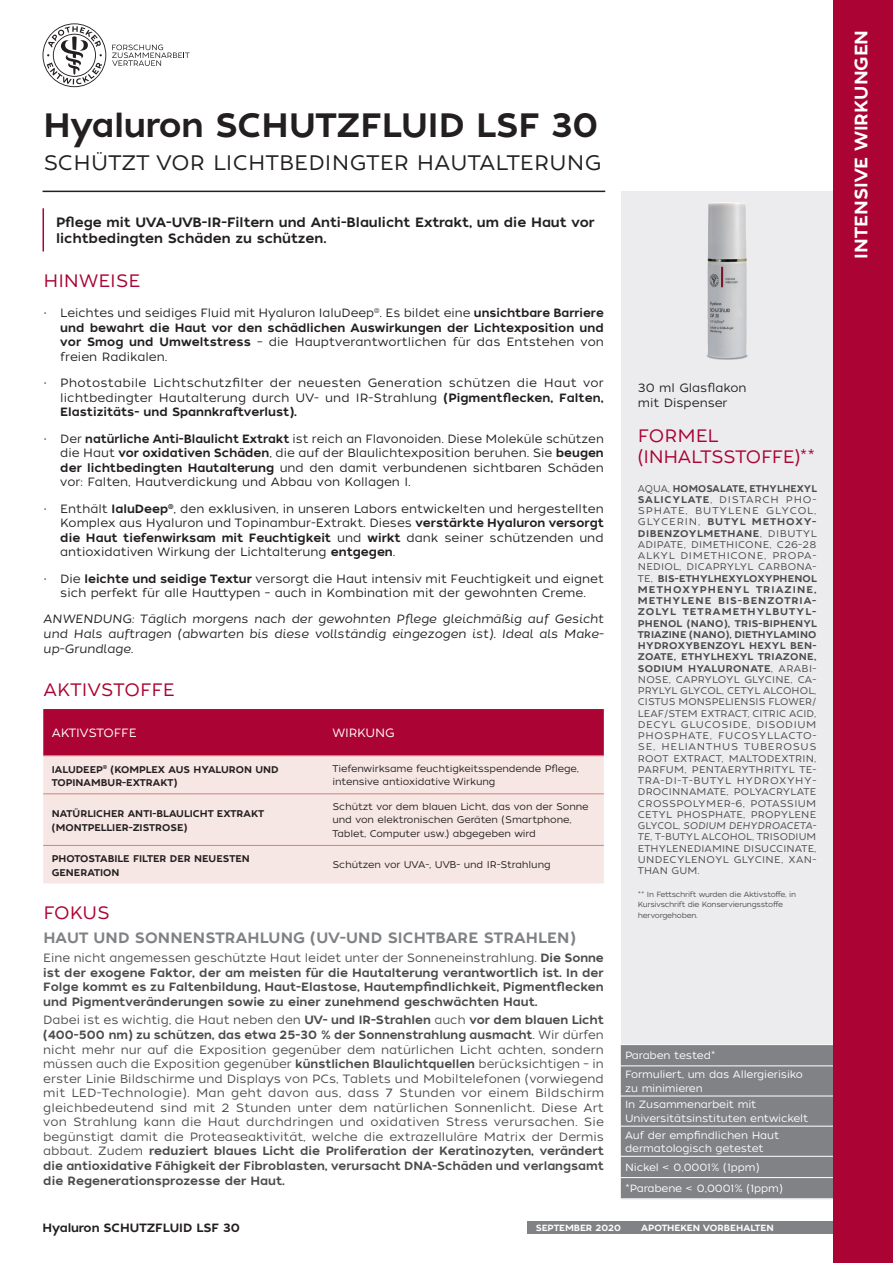
<style>
.page{position:relative;width:893px;height:1263px;background:#fff}
.page>*{position:absolute;margin:0;border:0;box-sizing:border-box;transform-origin:0 0}
.NOME_PRODOTTO{font:33.75px "Tide Sans 500 Dudette";letter-spacing:-.005em;color:#231f20}
.ATTIVO_PRODOTTO{font:21px "Tide Sans 300 Lil Kahuna";letter-spacing:.01em;color:#231f20}
.TITOLI{font:18px/21px "Tide Sans 300 Lil Kahuna";letter-spacing:-.005em;color:#ab0333}
.t1{font:18px "Tide Sans 500 Dudette";color:#fff}
.FOCUS_BOLD{font:15px "Tide Sans 500 Dudette";letter-spacing:.01em;color:#808285}
.DESCRIZIONE_PRIMARIA{font:13.5px/15.8px "Tide Sans 500 Dudette";color:#231f20}
.CONTENUTO_FLACONE{font:12px/14.5px "Tide Sans 300 Lil Kahuna";color:#231f20;text-align:justify}
.FOCUS{font:12px/14.5px "Tide Sans 300 Lil Kahuna";color:#4b4c4d;text-align:justify}
.FOCUS-2{font:12px/14.5px "Tide Sans 500 Dudette";color:#4b4c4d;text-align:justify}
.INDICAZIONI{font:italic 12px/14.5px "Tide Sans 300 Lil Kahuna";color:#231f20;text-align:justify}
.PIE_PAGINA{font:12px "Tide Sans 500 Dudette";letter-spacing:-.005em;color:#231f20}
.TAB_REGULAR_BIANCO{font:12px "Tide Sans 300 Lil Kahuna";letter-spacing:-.01em;color:#fff}
.TABELLA_PARABENI{font:10.5px/13.5px "Tide Sans 300 Lil Kahuna";letter-spacing:-.01em;color:#fff}
.INCI{font:9.75px/11.2px "Tide Sans 300 Lil Kahuna";letter-spacing:.01em;color:#4b4c4d;text-align:justify}
.TAB_REGULAR_NERO{font:9.75px/13.5px "Tide Sans 300 Lil Kahuna";letter-spacing:-.01em;color:#231f20}
.TAB_BOLD_NERO{font:9.75px/13.5px "Tide Sans 500 Dudette";color:#231f20}
.DATA{font:9px "Tide Sans 500 Dudette";color:#fff}
.INCI-2{font:7.5px/10.5px "Tide Sans 300 Lil Kahuna";letter-spacing:-.03em;color:#4b4c4d}
.s1{font-family:"Tide Sans 500 Dudette"}
.s2{font-family:"Tide Sans 300 Lil Kahuna"}
.s3{font-style:italic}
</style>
<div class="page">
<div style="left:621px;top:191px;width:212px;height:1008px;background:#ececee"></div>
<hr style="left:43px;top:191px;width:562px;height:1px;background:#231f20">
<div style="left:527px;top:1221px;width:306px;height:12px;background:#808285"></div>
<svg style="left:112px;top:45px;width:78px;height:21px"></svg>
<svg style="left:43px;top:23px;width:63px;height:64px"></svg>
<div style="left:43px;top:709px;width:561px;height:46px;background:#ab0333"></div>
<div style="left:43px;top:756px;width:561px;height:127px;background:#f7e7e4"></div>
<hr style="left:43px;top:208px;width:1px;height:43px;background:#ab0333">
<hr style="left:43px;top:755px;width:281px;height:1px;background:#d1817f">
<hr style="left:324px;top:755px;width:280px;height:1px;background:#d1817f">
<hr style="left:43px;top:793px;width:281px;height:1px;background:#d1817f">
<hr style="left:324px;top:793px;width:280px;height:1px;background:#d1817f">
<hr style="left:43px;top:845px;width:281px;height:1px;background:#d1817f">
<hr style="left:324px;top:845px;width:280px;height:1px;background:#d1817f">
<img style="left:706px;top:203px;width:42px;height:157px">
<div style="left:621px;top:1045px;width:212px;height:153px;background:#808285"></div>
<hr style="left:621px;top:1065px;width:212px;height:1px;background:#fff">
<hr style="left:621px;top:1096px;width:212px;height:1px;background:#fff">
<hr style="left:621px;top:1044px;width:212px;height:1px;background:#fff">
<hr style="left:621px;top:1126px;width:212px;height:1px;background:#fff">
<hr style="left:621px;top:1198px;width:212px;height:1px;background:#fff">
<hr style="left:621px;top:1156px;width:212px;height:1px;background:#fff">
<hr style="left:621px;top:1177px;width:212px;height:1px;background:#fff">
<div style="left:833px;top:0;width:60px;height:1263px;background:#ab0333"></div>
<p class="NOME_PRODOTTO" style="left:43px;top:103px;width:556px">Hyaluron SCHUTZFLUID LSF 30</p>
<p class="ATTIVO_PRODOTTO" style="left:43px;top:149px;width:559px">SCHÜTZT VOR LICHTBEDINGTER HAUTALTERUNG</p>
<p class="DESCRIZIONE_PRIMARIA" style="left:56px;top:215px;width:540px">Pflege mit UVA-UVB-IR-Filtern und Anti-Blaulicht Extrakt, um die Haut vor lichtbedingten Schäden zu schützen.</p>
<p class="TITOLI" style="left:43px;top:270px;width:98px">HINWEISE</p>
<p class="CONTENUTO_FLACONE" style="left:60px;top:306px;width:545px;text-indent:-17px">• Leichtes und seidiges Fluid mit Hyaluron IaluDeep<sup>®</sup>. Es bildet eine <span class="s1">unsichtbare Barriere und bewahrt die Haut vor den schädlichen Auswirkungen der Lichtexposition und vor Smog und Umweltstress</span> – die Hauptverantwortlichen für das Entstehen von freien Radikalen.</p>
<p class="CONTENUTO_FLACONE" style="left:60px;top:376px;width:545px;text-indent:-17px">• Photostabile Lichtschutzfilter der neuesten Generation schützen die Haut vor lichtbedingter Hautalterung durch UV- und IR-Strahlung <span class="s1">(Pigmentflecken, Falten, Elastizitäts- und Spannkraftverlust).</span></p>
<p class="CONTENUTO_FLACONE" style="left:60px;top:431px;width:545px;text-indent:-17px">• Der <span class="s1">natürliche Anti-Blaulicht Extrakt</span> ist reich an Flavonoiden. Diese Moleküle schützen die Haut <span class="s1">vor oxidativen Schäden</span>, die auf der Blaulichtexposition beruhen. Sie <span class="s1">beugen der lichtbedingten Hautalterung</span> und den damit verbundenen sichtbaren Schäden vor: Falten, Hautverdickung und Abbau von Kollagen I.</p>
<p class="CONTENUTO_FLACONE" style="left:60px;top:501px;width:545px;text-indent:-17px">• Enthält <span class="s1">IaluDeep</span><sup>®</sup>, den exklusiven, in unseren Labors entwickelten und hergestellten Komplex aus Hyaluron und Topinambur-Extrakt. Dieses <span class="s1">verstärkte Hyaluron versorgt die Haut tiefenwirksam mit Feuchtigkeit</span> und <span class="s1">wirkt</span> dank seiner schützenden und antioxidativen Wirkung der Lichtalterung <span class="s1">entgegen</span>.</p>
<p class="CONTENUTO_FLACONE" style="left:43px;top:571px;width:562px;text-align:center">• Die <span class="s1">leichte und seidige Textur</span> versorgt die Haut intensiv mit Feuchtigkeit und eignet sich perfekt für alle Hauttypen – auch in Kombination mit der gewohnten Creme.</p>
<p class="INDICAZIONI" style="left:43px;top:612px;width:562px">ANWENDUNG: Täglich morgens nach der gewohnten Pflege gleichmäßig auf Gesicht und Hals auftragen (abwarten bis diese vollständig eingezogen ist). Ideal als Make&shy;up-Grundlage.</p>
<p class="TITOLI" style="left:43px;top:680px;width:133px">AKTIVSTOFFE</p>
<p class="TAB_REGULAR_BIANCO" style="left:52px;top:725px;width:86px">AKTIVSTOFFE</p>
<p class="TAB_REGULAR_BIANCO" style="left:332px;top:725px;width:64px">WIRKUNG</p>
<p class="TAB_BOLD_NERO" style="left:52px;top:763px;width:228px">IALUDEEP<sup>®</sup> (KOMPLEX AUS HYALURON UND<br>TOPINAMBUR-EXTRAKT)</p>
<p class="TAB_REGULAR_NERO" style="left:332px;top:762px;width:248px">Tiefenwirksame feuchtigkeitsspendende Pflege, intensive antioxidative Wirkung</p>
<p class="TAB_BOLD_NERO" style="left:52px;top:807px;width:214px">NATÜRLICHER ANTI-BLAULICHT EXTRAKT (MONTPELLIER-ZISTROSE)</p>
<p class="TAB_REGULAR_NERO" style="left:332px;top:800px;width:258px">Schützt vor dem blauen Licht, das von der Sonne und von elektronischen Geräten (Smartphone,<br>Tablet, Computer usw.) abgegeben wird</p>
<p class="TAB_BOLD_NERO" style="left:52px;top:852px;width:199px">PHOTOSTABILE FILTER DER NEUESTEN<br>GENERATION</p>
<p class="TAB_REGULAR_NERO" style="left:332px;top:858px;width:220px">Schützen vor UVA-, UVB- und IR-Strahlung</p>
<p class="TITOLI" style="left:43px;top:902px;width:68px">FOKUS</p>
<p class="FOCUS_BOLD" style="left:43px;top:928px;width:534px">HAUT UND SONNENSTRAHLUNG (UV-UND SICHTBARE STRAHLEN)</p>
<p class="FOCUS-2" style="left:43px;top:951px;width:562px"><span class="s2">Eine nicht angemessen geschützte Haut leidet unter der Sonneneinstrahlung.</span> Die Sonne ist der exogene Faktor, der am meisten für die Hautalterung verantwortlich ist. In der Folge kommt es zu Faltenbildung, Haut-Elastose, Hautempfindlichkeit, Pigmentflecken und Pigmentveränderungen sowie zu einer zunehmend geschwächten Haut.</p>
<p class="FOCUS" style="left:43px;top:1013px;width:562px">Dabei ist es wichtig, die Haut neben den <span class="s1">UV- und IR-Strahlen</span> auch <span class="s1">vor dem blauen Licht (400-500 nm) zu schützen, das etwa 25-30 % der Sonnenstrahlung ausmacht</span>. Wir dürfen nicht mehr nur auf die Exposition gegenüber dem natürlichen Licht achten, sondern müssen auch die Exposition gegenüber <span class="s1">künstlichen Blaulichtquellen</span> berücksichtigen – in erster Linie Bildschirme und Displays von PCs, Tablets und Mobiltelefonen (vorwiegend mit LED-Technologie). Man geht davon aus, dass 7 Stunden vor einem Bildschirm gleichbedeutend sind mit 2 Stunden unter dem natürlichen Sonnenlicht. Diese Art von Strahlung kann die Haut durchdringen und oxidativen Stress verursachen. Sie begünstigt damit die Proteaseaktivität, welche die extrazelluläre Matrix der Dermis abbaut. Zudem <span class="s1">reduziert blaues Licht die Proliferation der Keratinozyten, verändert die antioxidative Fähigkeit der Fibroblasten, verursacht DNA-Schäden und verlangsamt die Regenerationsprozesse der Haut.</span></p>
<p class="CONTENUTO_FLACONE" style="left:638px;top:381px;width:110px">30 ml Glasflakon mit Dispenser</p>
<p class="TITOLI" style="left:638px;top:425px;width:179px">FORMEL (INHALTSSTOFFE)**</p>
<p class="INCI" style="left:638px;top:483px;width:181px">AQUA, <span class="s1">HOMOSALATE, ETHYLHEXYL SALICYLATE</span>, DISTARCH PHO-SPHATE, BUTYLENE GLYCOL, GLYCERIN, <span class="s1">BUTYL METHOXY-DIBENZOYLMETHANE</span>, DIBUTYL ADIPATE, DIMETHICONE, C26-28<br>ALKYL DIMETHICONE, PROPA-NEDIOL, DICAPRYLYL CARBONA-TE, <span class="s1">BIS-ETHYLHEXYLOXYPHENOL METHOXYPHENYL TRIAZINE, METHYLENE BIS-BENZOTRIA-ZOLYL TETRAMETHYLBUTYL-PHENOL (NANO), TRIS-BIPHENYL TRIAZINE (NANO), DIETHYLAMINO HYDROXYBENZOYL HEXYL BEN-ZOATE, ETHYLHEXYL TRIAZONE, SODIUM HYALURONATE</span>, ARABI-NOSE, CAPRYLOYL GLYCINE, CA-PRYLYL GLYCOL, CETYL ALCOHOL, CISTUS MONSPELIENSIS FLOWER/ LEAF/STEM EXTRACT, CITRIC ACID, DECYL GLUCOSIDE, DISODIUM PHOSPHATE, FUCOSYLLACTO-SE, HELIANTHUS TUBEROSUS ROOT EXTRACT, MALTODEXTRIN, PARFUM, PENTAERYTHRITYL TE-TRA-DI-T-BUTYL HYDROXYHY-DROCINNAMATE, POLYACRYLATE CROSSPOLYMER-6, POTASSIUM CETYL PHOSPHATE, PROPYLENE GLYCOL, <span class="s3">SODIUM DEHYDROACETA-TE</span>, T-BUTYL ALCOHOL, TRISODIUM ETHYLENEDIAMINE DISUCCINATE, UNDECYLENOYL GLYCINE, XAN-THAN GUM.</p>
<p class="INCI-2" style="left:638px;top:889px;width:160px">** In Fettschrift wurden die Aktivstoffe, in<br>Kursivschrift die Konservierungsstoffe hervorgehoben.</p>
<p class="TABELLA_PARABENI" style="left:625px;top:1049px;width:92px">Paraben tested*</p>
<p class="TABELLA_PARABENI" style="left:625px;top:1068px;width:179px">Formuliert, um das Allergierisiko zu minimieren</p>
<p class="TABELLA_PARABENI" style="left:625px;top:1098px;width:185px">In Zusammenarbeit mit<br>Universitätsinstituten entwickelt</p>
<p class="TABELLA_PARABENI" style="left:625px;top:1128px;width:156px">Auf der empfindlichen Haut dermatologisch getestet</p>
<p class="TABELLA_PARABENI" style="left:625px;top:1161px;width:136px">Nickel &lt; 0,0001% (1ppm)</p>
<p class="TABELLA_PARABENI" style="left:625px;top:1182px;width:159px">*Parabene &lt; 0,0001% (1ppm)</p>
<p class="PIE_PAGINA" style="left:43px;top:1220px;width:199px">Hyaluron SCHUTZFLUID LSF 30</p>
<p class="DATA" style="left:536px;top:1221px;width:87px">SEPTEMBER 2020</p>
<p class="DATA" style="left:641px;top:1221px;width:134px">APOTHEKEN VORBEHALTEN</p>
<h3 class="t1" style="left:849px;top:259px;width:230px;rotate:-90deg">INTENSIVE WIRKUNGEN</h3>
</div>
